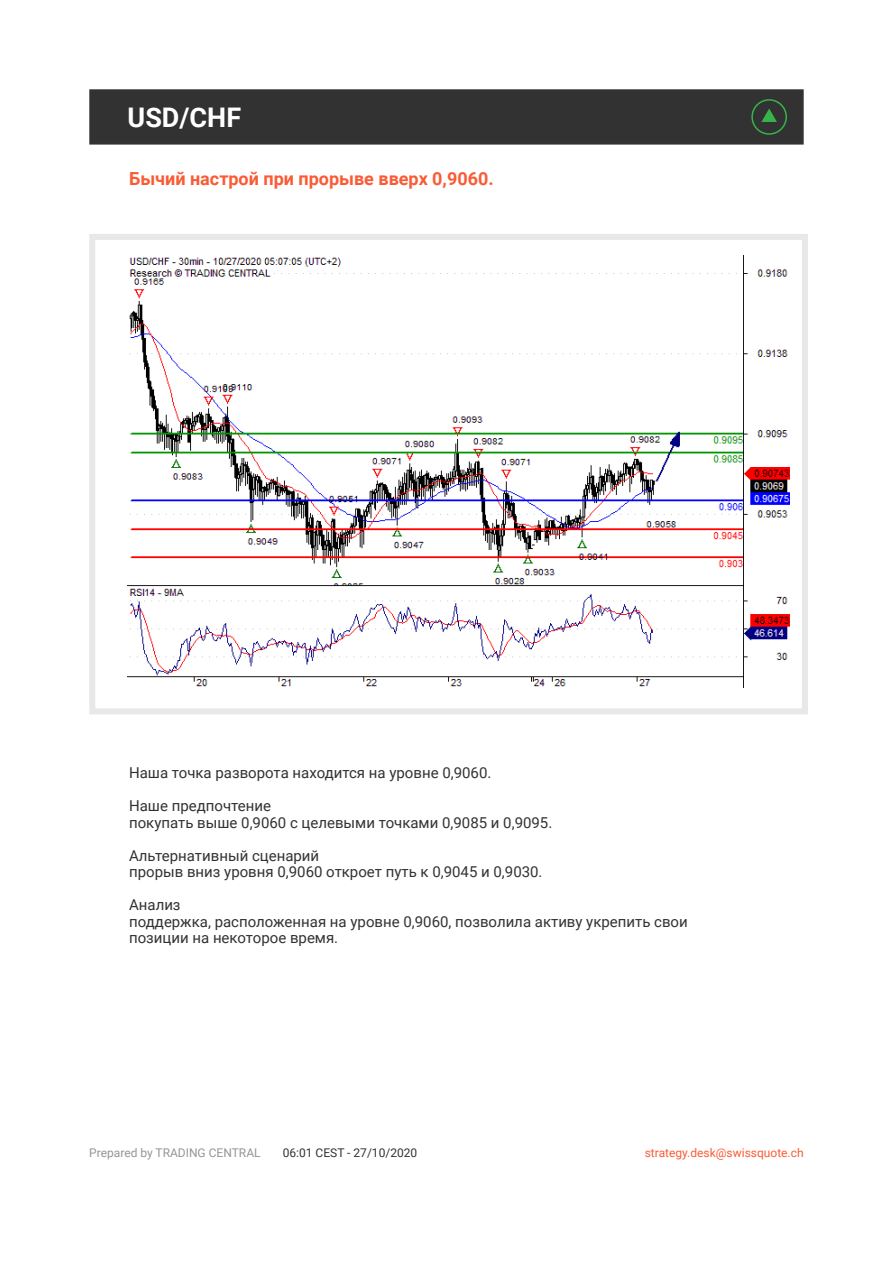
<style>
.page{position:relative;width:893px;height:1263px;background:#fff}
.page>*{position:absolute;margin:0;border:0;box-sizing:border-box;transform-origin:0 0}
.t1{font:700 27px "Roboto";color:#fff}
.t2{font:700 18px "Roboto";color:#fa5b35}
.t3{font:15px/16.5px "Roboto";color:#323232}
.t4{font:12px "Roboto";color:#fa5b35}
.t5{font:12px "Roboto";color:#939598}
.t6{font:12px "Roboto";color:#323232}
</style>
<div class="page">
<div style="left:89px;top:234px;width:719px;height:480px;border:6px solid #e9e8e7"></div>
<div style="left:89px;top:89px;width:715px;height:56px;background:#323232;border:2px solid #323232"></div>
<img style="left:128px;top:255px;width:661px;height:432px">
<svg style="left:751px;top:99px;width:36px;height:36px"></svg>
<h1 class="t1" style="left:128px;top:98px;width:115px">USD/CHF</h1>
<p class="t2" style="left:129px;top:166px;width:366px">Бычий настрой при прорыве вверх 0,9060.</p>
<p class="t3" style="left:129px;top:764px;width:364px">Наша точка разворота находится на уровне 0,9060.</p>
<p class="t3" style="left:129px;top:797px;width:425px">Наше предпочтение<br>покупать выше 0,9060 с целевыми точками 0,9085 и 0,9095.</p>
<p class="t3" style="left:129px;top:846px;width:415px">Альтернативный сценарий<br>прорыв вниз уровня 0,9060 откроет путь к 0,9045 и 0,9030.</p>
<p class="t3" style="left:129px;top:896px;width:560px">Анализ<br>поддержка, расположенная на уровне 0,9060, позволила активу укрепить свои позиции на некоторое время.</p>
<p class="t5" style="left:89px;top:1144px;width:173px">Prepared by TRADING CENTRAL</p>
<p class="t6" style="left:283px;top:1144px;width:136px">06:01 CEST - 27/10/2020</p>
<p class="t4" style="left:645px;top:1144px;width:160px">strategy.desk@swissquote.ch</p>
</div>
